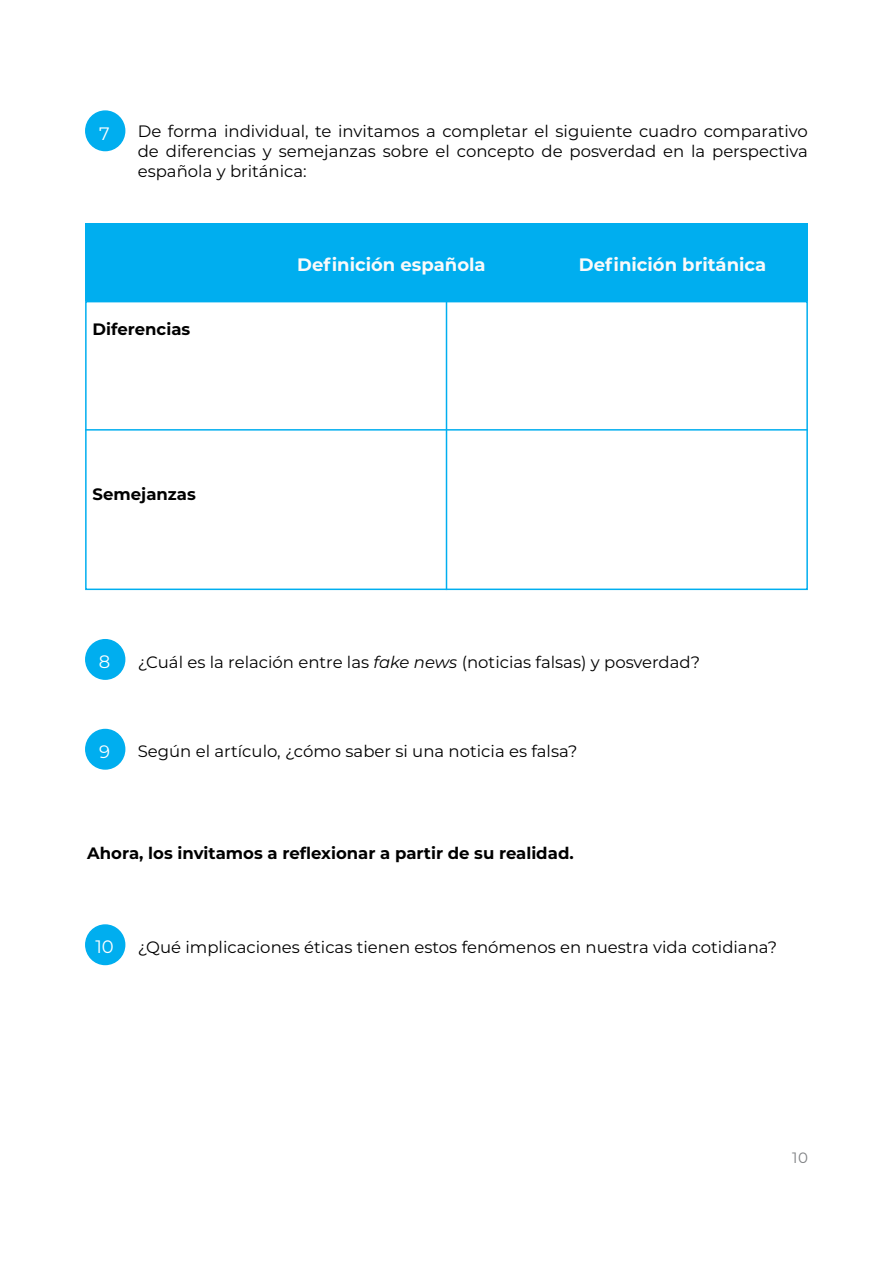
<style>
.page{position:relative;width:893px;height:1263px;background:#fff}
.page>*{position:absolute;margin:0;border:0;box-sizing:border-box;transform-origin:0 0}
.t1{font:700 18px "Montserrat";color:#fafafa}
.t2{font:18px "Montserrat";color:#fff}
.t3{font:16.5px/19.8px "Montserrat";color:#000;text-align:justify}
.t4{font:700 16.5px "Montserrat";color:#000}
.t5{font:15px "Montserrat";color:#808285}
.s1{font-style:italic}
</style>
<div class="page">
<div style="left:86px;top:111px;width:39px;height:40px;background:#00aeef;border-radius:50%"></div>
<div style="left:85px;top:110px;width:40px;height:41px;border:2px solid #00aeef;border-radius:50%"></div>
<div style="left:86px;top:640px;width:39px;height:39px;background:#00aeef;border-radius:50%"></div>
<div style="left:85px;top:639px;width:40px;height:41px;border:2px solid #00aeef;border-radius:50%"></div>
<div style="left:86px;top:729px;width:39px;height:40px;background:#00aeef;border-radius:50%"></div>
<div style="left:85px;top:729px;width:40px;height:41px;border:2px solid #00aeef;border-radius:50%"></div>
<div style="left:86px;top:925px;width:39px;height:39px;background:#00aeef;border-radius:50%"></div>
<div style="left:85px;top:924px;width:40px;height:41px;border:2px solid #00aeef;border-radius:50%"></div>
<div style="left:85px;top:224px;width:723px;height:77px;background:#00aeef"></div>
<div style="left:85px;top:301px;width:723px;height:289px;border:2px solid #00aeef"></div>
<hr style="left:446px;top:301px;width:1px;height:289px;background:#00aeef">
<hr style="left:85px;top:429px;width:723px;height:2px;background:#00aeef">
<p class="t2" style="left:99px;top:121px;width:12px">7</p>
<p class="t3" style="left:138px;top:121px;width:672px">De forma individual, te invitamos a completar el siguiente cuadro comparativo de diferencias y semejanzas sobre el concepto de posverdad en la perspectiva española y británica:</p>
<p class="t1" style="left:297px;top:251px;width:190px">Definición española</p>
<p class="t1" style="left:579px;top:251px;width:189px">Definición británica</p>
<p class="t4" style="left:92px;top:317px;width:99px">Diferencias</p>
<p class="t4" style="left:92px;top:482px;width:105px">Semejanzas</p>
<p class="t2" style="left:99px;top:649px;width:13px">8</p>
<p class="t3" style="left:138px;top:651px;width:564px">¿Cuál es la relación entre las <span class="s1">fake news</span> (noticias falsas) y posverdad?</p>
<p class="t2" style="left:99px;top:739px;width:12px">9</p>
<p class="t3" style="left:138px;top:741px;width:441px">Según el artículo, ¿cómo saber si una noticia es falsa?</p>
<p class="t4" style="left:87px;top:841px;width:488px">Ahora, los invitamos a reflexionar a partir de su realidad.</p>
<p class="t2" style="left:95px;top:935px;width:20px">10</p>
<p class="t3" style="left:138px;top:936px;width:641px">¿Qué implicaciones éticas tienen estos fenómenos en nuestra vida cotidiana?</p>
<p class="t5" style="left:792px;top:1147px;width:17px">10</p>
</div>
